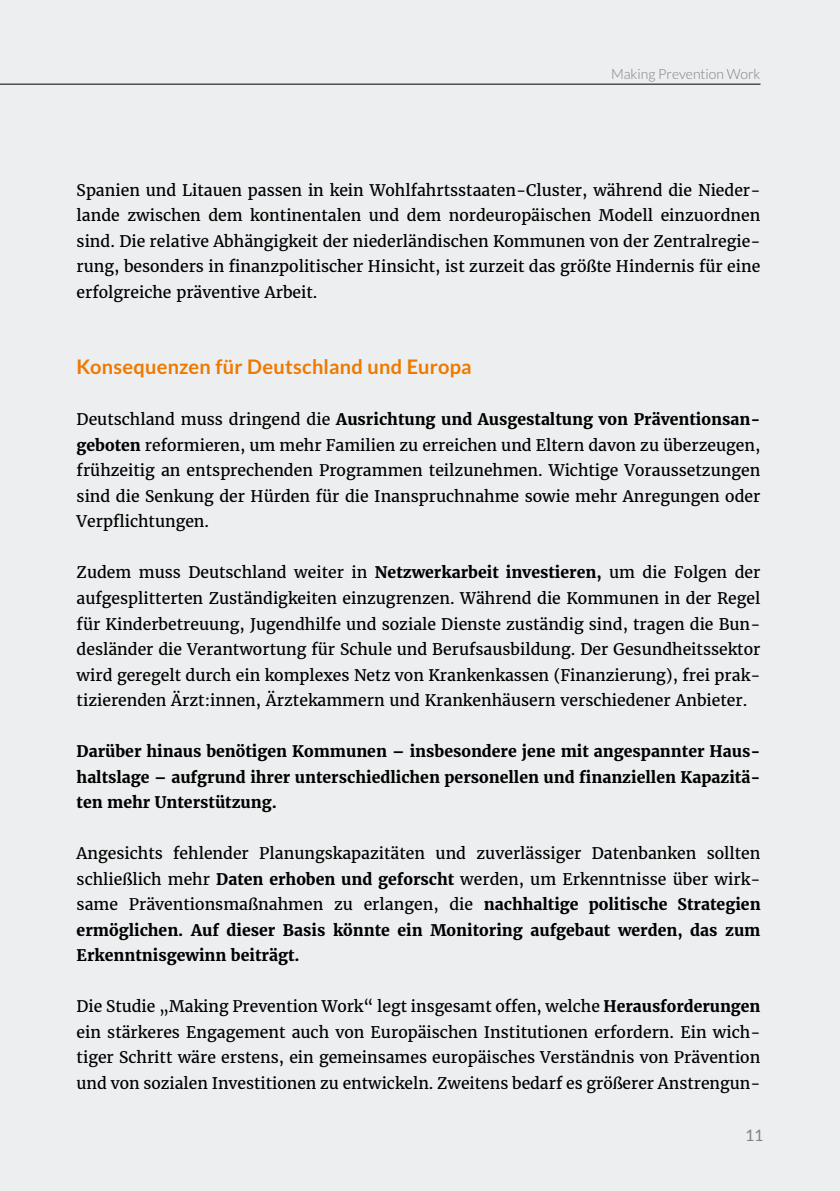
<style>
.page{position:relative;width:840px;height:1191px;background:#fff}
.page>*{position:absolute;margin:0;border:0;box-sizing:border-box;transform-origin:0 0}
.t1{font:700 20px "Lato";letter-spacing:.01em;color:#ee7900}
.t2{font:15.8px/25.6px "Merriweather";color:#000;text-align:justify}
.t3{font:700 15.8px/25.6px "Merriweather";color:#000;text-align:justify}
.t4{font:15.8px "Lato";color:#818084}
.t5{font:300 14px "Lato";color:#818084}
.s1{font-weight:700}
</style>
<div class="page">
<div style="left:0;top:0;width:839px;height:1191px;background:#edeeef"></div>
<hr style="left:0;top:84px;width:760px;height:1px;background:#000">
<p class="t5" style="left:610px;top:67px;width:151px">Making Prevention Work</p>
<p class="t2" style="left:77px;top:177px;width:685px">Spanien und Litauen passen in kein Wohlfahrtsstaaten-Cluster, während die Nieder&shy;lande zwischen dem kontinentalen und dem nordeuropäischen Modell einzuordnen sind. Die relative Abhängigkeit der niederländischen Kommunen von der Zentralregie&shy;rung, besonders in finanzpolitischer Hinsicht, ist zurzeit das größte Hindernis für eine erfolgreiche präventive Arbeit.</p>
<p class="t1" style="left:77px;top:355px;width:396px">Konsequenzen für Deutschland und Europa</p>
<p class="t2" style="left:77px;top:406px;width:685px">Deutschland muss dringend die <span class="s1">Ausrichtung und Ausgestaltung von Präventionsan&shy;geboten</span> reformieren, um mehr Familien zu erreichen und Eltern davon zu überzeugen, frühzeitig an entsprechenden Programmen teilzunehmen. Wichtige Voraussetzungen sind die Senkung der Hürden für die Inanspruchnahme sowie mehr Anregungen oder Verpflichtungen.</p>
<p class="t2" style="left:77px;top:559px;width:685px">Zudem muss Deutschland weiter in <span class="s1">Netzwerkarbeit investieren,</span> um die Folgen der aufgesplitterten Zuständigkeiten einzugrenzen. Während die Kommunen in der Regel für Kinderbetreuung, Jugendhilfe und soziale Dienste zuständig sind, tragen die Bun&shy;desländer die Verantwortung für Schule und Berufsausbildung. Der Gesundheitssektor wird geregelt durch ein komplexes Netz von Krankenkassen (Finanzierung), frei prak&shy;tizierenden Ärzt:innen, Ärztekammern und Krankenhäusern verschiedener Anbieter.</p>
<p class="t3" style="left:77px;top:738px;width:685px">Darüber hinaus benötigen Kommunen – insbesondere jene mit angespannter Haus&shy;haltslage – aufgrund ihrer unterschiedlichen personellen und finanziellen Kapazitä&shy;ten mehr Unterstützung.</p>
<p class="t2" style="left:77px;top:840px;width:685px">Angesichts fehlender Planungskapazitäten und zuverlässiger Datenbanken sollten schließlich mehr <span class="s1">Daten erhoben und geforscht</span> werden, um Erkenntnisse über wirk&shy;same Präventionsmaßnahmen zu erlangen, die <span class="s1">nachhaltige politische Strategien ermöglichen. Auf dieser Basis könnte ein Monitoring aufgebaut werden, das zum Erkenntnisgewinn beiträgt.</span></p>
<p class="t2" style="left:77px;top:993px;width:685px">Die Studie „Making Prevention Work“ legt insgesamt offen, welche <span class="s1">Herausforderungen </span>ein stärkeres Engagement auch von Europäischen Institutionen erfordern. Ein wich&shy;tiger Schritt wäre erstens, ein gemeinsames europäisches Verständnis von Prävention und von sozialen Investitionen zu entwickeln. Zweitens bedarf es größerer Anstrengun-</p>
<p class="t4" style="left:744px;top:1126px;width:20px">11</p>
</div>
